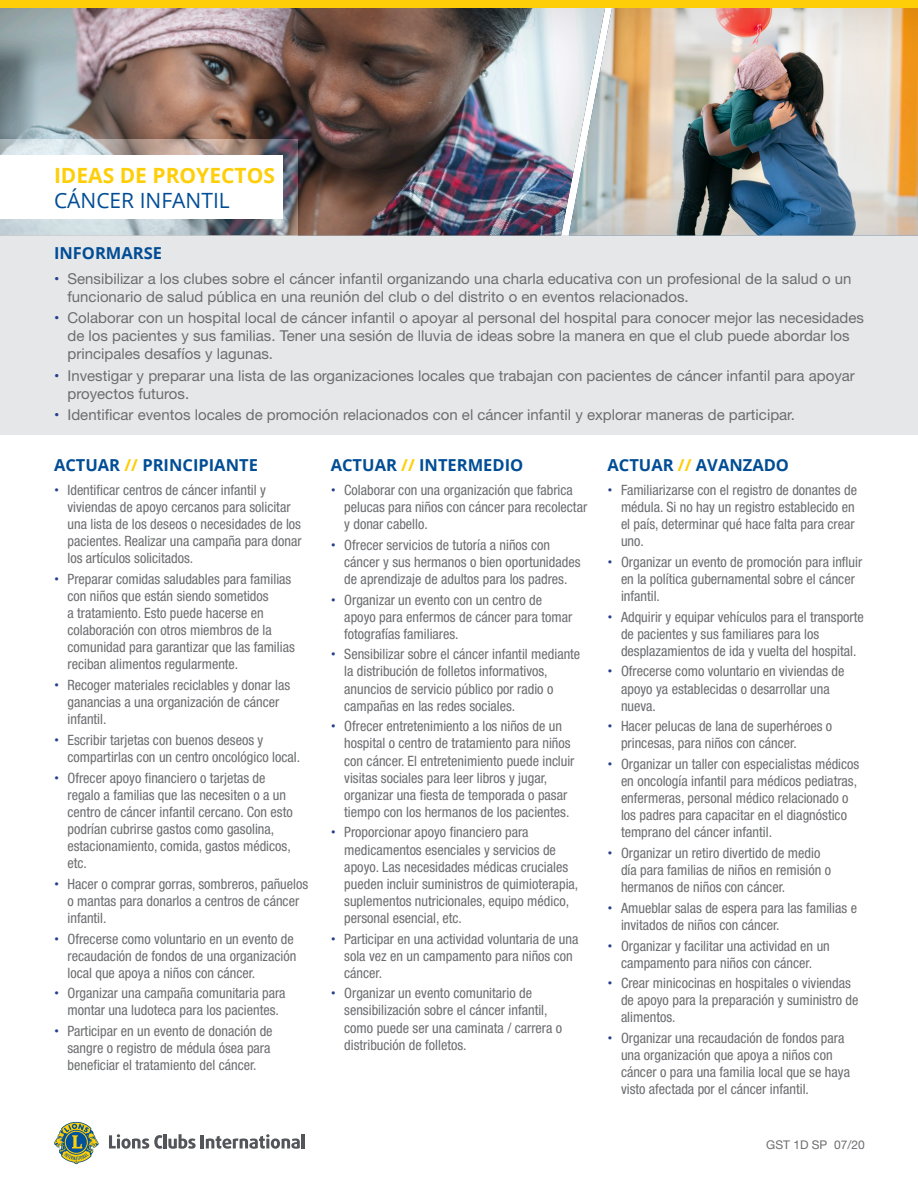
<style>
.page{position:relative;width:918px;height:1188px;background:#fff}
.page>*{position:absolute;margin:0;border:0;box-sizing:border-box;transform-origin:0 0}
.t1{font:700 21px "Open Sans";color:#fece08}
.TITLE_TWO{font:21px "Open Sans";color:#014d95}
.SUBHEAD{font:700 16.5px "Open Sans";color:#014d95}
.t2{font:15px/18px "Helvetica Neue LT Std";color:#6c6d70}
.t3{font:condensed 14.25px/17.1px "Helvetica Neue LT Std";color:#6c6d70}
.CONTENT_BODY{font:12px "Helvetica Neue LT Std";color:#6c6d70}
.s1{font-family:"Helvetica Neue";color:#253f8e}
.s2{color:#fece08}
.s3{font-family:"Helvetica Neue";font-stretch:normal;color:#253f8e}
</style>
<div class="page">
<svg style="left:54px;top:1122px;width:45px;height:42px"></svg>
<svg style="left:109px;top:1134px;width:53px;height:15px"></svg>
<hr style="left:164px;top:1134px;width:3px;height:15px;background:#54555a">
<svg style="left:168px;top:1134px;width:28px;height:15px"></svg>
<hr style="left:201px;top:1135px;width:3px;height:14px;background:#54555a">
<svg style="left:206px;top:1134px;width:94px;height:15px"></svg>
<hr style="left:302px;top:1134px;width:3px;height:15px;background:#54555a">
<div style="left:0;top:236px;width:918px;height:199px;background:#e6e7e9"></div>
<div style="left:0;top:5px;width:605px;height:232px;background:#231f20;opacity:.19"></div>
<div style="left:568px;top:5px;width:350px;height:232px;background:#231f20;opacity:.2"></div>
<div style="left:0;top:0;width:918px;height:7px;background:#fece08"></div>
<img style="left:0;top:139px;width:298px;height:97px">
<div style="left:0;top:155px;width:282px;height:64px;background:#fff"></div>
<p class="t1" style="left:54px;top:160px;width:222px">IDEAS DE PROYECTOS</p>
<p class="TITLE_TWO" style="left:54px;top:186px;width:177px">CÁNCER INFANTIL</p>
<p class="SUBHEAD" style="left:54px;top:241px;width:110px">INFORMARSE</p>
<p class="t2" style="left:68px;top:269px;width:786px;text-indent:-14px"><span class="s1">•</span> Sensibilizar a los clubes sobre el cáncer infantil organizando una charla educativa con un profesional de la salud o un funcionario de salud pública en una reunión del club o del distrito o en eventos relacionados.</p>
<p class="t2" style="left:68px;top:309px;width:798px;text-indent:-14px"><span class="s1">•</span> Colaborar con un hospital local de cáncer infantil o apoyar al personal del hospital para conocer mejor las necesidades de los pacientes y sus familias. Tener una sesión de lluvia de ideas sobre la manera en que el club puede abordar los principales desafíos y lagunas.</p>
<p class="t2" style="left:68px;top:366px;width:789px;text-indent:-14px"><span class="s1">•</span> Investigar y preparar una lista de las organizaciones locales que trabajan con pacientes de cáncer infantil para apoyar proyectos futuros.</p>
<p class="t2" style="left:54px;top:406px;width:743px"><span class="s1">•</span> Identificar eventos locales de promoción relacionados con el cáncer infantil y explorar maneras de participar.</p>
<p class="SUBHEAD" style="left:54px;top:453px;width:205px">ACTUAR <span class="s2">//</span> PRINCIPIANTE</p>
<p class="t3" style="left:68px;top:481px;width:236px;text-indent:-14px"><span class="s3">•</span> Identificar centros de cáncer infantil y viviendas de apoyo cercanos para solicitar una lista de los deseos o necesidades de los pacientes. Realizar una campaña para donar los artículos solicitados.</p>
<p class="t3" style="left:68px;top:570px;width:229px;text-indent:-14px"><span class="s3">•</span> Preparar comidas saludables para familias con niños que están siendo sometidos<br>a tratamiento. Esto puede hacerse en colaboración con otros miembros de la comunidad para garantizar que las familias reciban alimentos regularmente.</p>
<p class="t3" style="left:68px;top:676px;width:224px;text-indent:-14px"><span class="s3">•</span> Recoger materiales reciclables y donar las ganancias a una organización de cáncer infantil.</p>
<p class="t3" style="left:68px;top:731px;width:234px;text-indent:-14px"><span class="s3">•</span> Escribir tarjetas con buenos deseos y compartirlas con un centro oncológico local.</p>
<p class="t3" style="left:68px;top:769px;width:227px;text-indent:-14px"><span class="s3">•</span> Ofrecer apoyo financiero o tarjetas de regalo a familias que las necesiten o a un centro de cáncer infantil cercano. Con esto podrían cubrirse gastos como gasolina, estacionamiento, comida, gastos médicos, etc.</p>
<p class="t3" style="left:68px;top:875px;width:242px;text-indent:-14px"><span class="s3">•</span> Hacer o comprar gorras, sombreros, pañuelos o mantas para donarlos a centros de cáncer infantil.</p>
<p class="t3" style="left:68px;top:930px;width:230px;text-indent:-14px"><span class="s3">•</span> Ofrecerse como voluntario en un evento de recaudación de fondos de una organización local que apoya a niños con cáncer.</p>
<p class="t3" style="left:54px;top:985px;width:233px;text-align:center"><span class="s3">•</span> Organizar una campaña comunitaria para montar una ludoteca para los pacientes.</p>
<p class="t3" style="left:68px;top:1022px;width:207px;text-indent:-14px"><span class="s3">•</span> Participar en un evento de donación de sangre o registro de médula ósea para beneficiar el tratamiento del cáncer.</p>
<p class="SUBHEAD" style="left:331px;top:453px;width:194px">ACTUAR <span class="s2">//</span> INTERMEDIO</p>
<p class="t3" style="left:344px;top:481px;width:244px;text-indent:-14px"><span class="s3">•</span> Colaborar con una organización que fabrica pelucas para niños con cáncer para recolectar y donar cabello.</p>
<p class="t3" style="left:344px;top:536px;width:238px;text-indent:-14px"><span class="s3">•</span> Ofrecer servicios de tutoría a niños con cáncer y sus hermanos o bien oportunidades de aprendizaje de adultos para los padres.</p>
<p class="t3" style="left:344px;top:591px;width:230px;text-indent:-14px"><span class="s3">•</span> Organizar un evento con un centro de apoyo para enfermos de cáncer para tomar fotografías familiares.</p>
<p class="t3" style="left:344px;top:646px;width:238px;text-indent:-14px"><span class="s3">•</span> Sensibilizar sobre el cáncer infantil mediante la distribución de folletos informativos, anuncios de servicio público por radio o campañas en las redes sociales.</p>
<p class="t3" style="left:344px;top:718px;width:232px;text-indent:-14px"><span class="s3">•</span> Ofrecer entretenimiento a los niños de un hospital o centro de tratamiento para niños con cáncer. El entretenimiento puede incluir visitas sociales para leer libros y jugar, organizar una fiesta de temporada o pasar tiempo con los hermanos de los pacientes.</p>
<p class="t3" style="left:344px;top:824px;width:236px;text-indent:-14px"><span class="s3">•</span> Proporcionar apoyo financiero para medicamentos esenciales y servicios de apoyo. Las necesidades médicas cruciales pueden incluir suministros de quimioterapia, suplementos nutricionales, equipo médico, personal esencial, etc.</p>
<p class="t3" style="left:344px;top:930px;width:236px;text-indent:-14px"><span class="s3">•</span> Participar en una actividad voluntaria de una sola vez en un campamento para niños con cáncer.</p>
<p class="t3" style="left:344px;top:985px;width:219px;text-indent:-14px"><span class="s3">•</span> Organizar un evento comunitario de sensibilización sobre el cáncer infantil, como puede ser una caminata / carrera o distribución de folletos.</p>
<p class="SUBHEAD" style="left:608px;top:453px;width:183px">ACTUAR <span class="s2">//</span> AVANZADO</p>
<p class="t3" style="left:621px;top:481px;width:237px;text-indent:-14px"><span class="s3">•</span> Familiarizarse con el registro de donantes de médula. Si no hay un registro establecido en el país, determinar qué hace falta para crear uno.</p>
<p class="t3" style="left:621px;top:553px;width:243px;text-indent:-14px"><span class="s3">•</span> Organizar un evento de promoción para influir en la política gubernamental sobre el cáncer infantil.</p>
<p class="t3" style="left:621px;top:608px;width:244px;text-indent:-14px"><span class="s3">•</span> Adquirir y equipar vehículos para el transporte de pacientes y sus familiares para los desplazamientos de ida y vuelta del hospital.</p>
<p class="t3" style="left:621px;top:663px;width:225px;text-indent:-14px"><span class="s3">•</span> Ofrecerse como voluntario en viviendas de apoyo ya establecidas o desarrollar una nueva.</p>
<p class="t3" style="left:621px;top:718px;width:213px;text-indent:-14px"><span class="s3">•</span> Hacer pelucas de lana de superhéroes o princesas, para niños con cáncer.</p>
<p class="t3" style="left:621px;top:755px;width:240px;text-indent:-14px"><span class="s3">•</span> Organizar un taller con especialistas médicos en oncología infantil para médicos pediatras, enfermeras, personal médico relacionado o los padres para capacitar en el diagnóstico temprano del cáncer infantil.</p>
<p class="t3" style="left:621px;top:844px;width:212px;text-indent:-14px"><span class="s3">•</span> Organizar un retiro divertido de medio día para familias de niños en remisión o hermanos de niños con cáncer.</p>
<p class="t3" style="left:621px;top:899px;width:237px;text-indent:-14px"><span class="s3">•</span> Amueblar salas de espera para las familias e invitados de niños con cáncer.</p>
<p class="t3" style="left:608px;top:937px;width:224px;text-align:center"><span class="s3">•</span> Organizar y facilitar una actividad en un campamento para niños con cáncer.</p>
<p class="t3" style="left:621px;top:975px;width:239px;text-indent:-14px"><span class="s3">•</span> Crear minicocinas en hospitales o viviendas de apoyo para la preparación y suministro de alimentos.</p>
<p class="t3" style="left:621px;top:1029px;width:231px;text-indent:-14px"><span class="s3">•</span> Organizar una recaudación de fondos para una organización que apoya a niños con cáncer o para una familia local que se haya visto afectada por el cáncer infantil.</p>
<p class="CONTENT_BODY" style="left:766px;top:1137px;width:100px">GST 1D SP 07/20</p>
</div>
